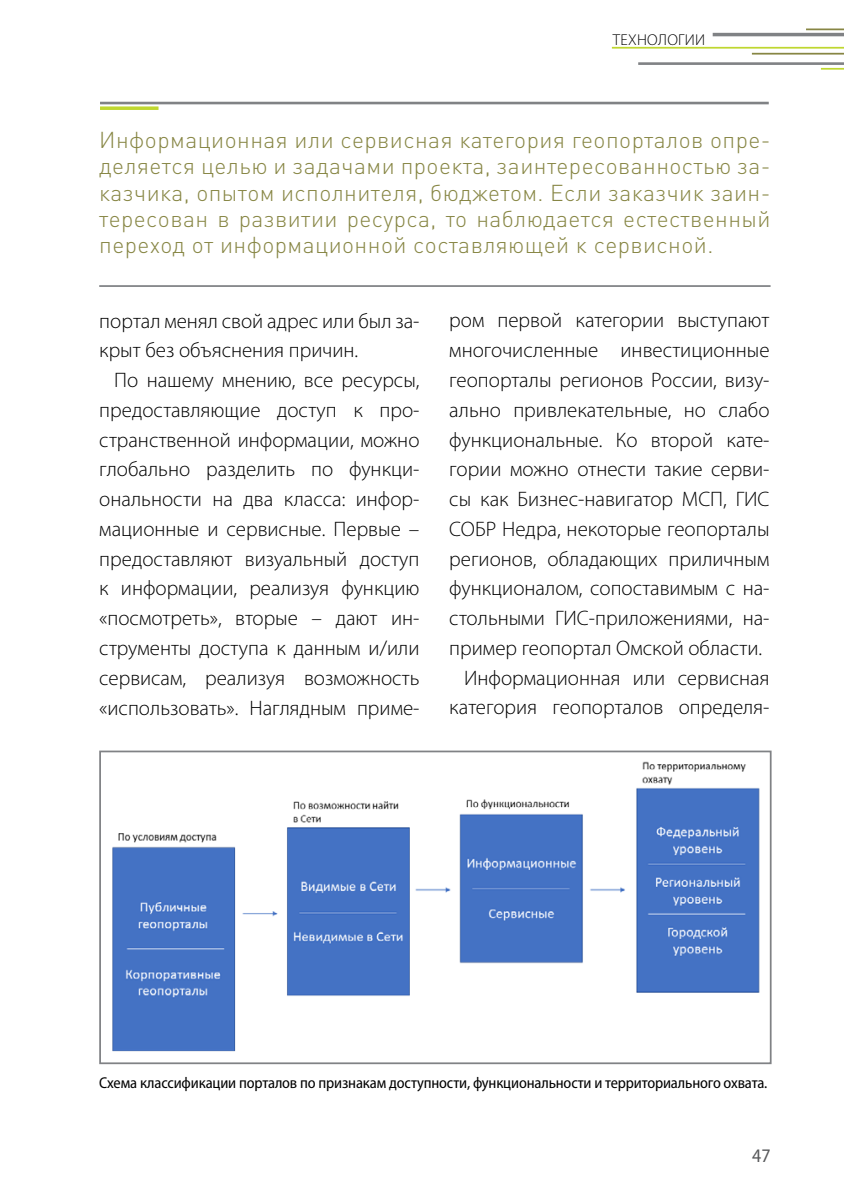
<style>
.page{position:relative;width:844px;height:1191px;background:#fff}
.page>*{position:absolute;margin:0;border:0;box-sizing:border-box;transform-origin:0 0}
.t1{font:300 22.75px/26.2px "DIN Pro";letter-spacing:.02em;color:#878644;text-align:justify}
.t2{font:300 21px/29.8px "Myriad Pro";color:#000}
.t3{font:semi-condensed 19.25px "Myriad Pro";color:#58595b}
.t4{font:semi-condensed 15.75px "Myriad Pro";letter-spacing:-.01em;color:#000}
.t5{font:300 15.75px "Myriad Pro";letter-spacing:.02em;color:#000}
</style>
<div class="page">
<hr style="left:805px;top:28px;width:38px;height:2px;background:#878644">
<hr style="left:712px;top:33px;width:131px;height:3px;background:#808285">
<hr style="left:611px;top:47px;width:232px;height:2px;background:#bfd730">
<hr style="left:751px;top:53px;width:92px;height:2px;background:#878644">
<hr style="left:638px;top:62px;width:205px;height:3px;background:#808285">
<hr style="left:820px;top:68px;width:23px;height:2px;background:#bfd730">
<img style="left:112px;top:761px;width:648px;height:291px">
<div style="left:99px;top:750px;width:672px;height:314px;border:2px solid #808285"></div>
<hr style="left:100px;top:102px;width:668px;height:2px;background:#808285">
<hr style="left:99px;top:285px;width:671px;height:2px;background:#808285">
<svg style="left:100px;top:106px;width:58px;height:4px"></svg>
<p class="t5" style="left:612px;top:31px;width:94px">ТЕХНОЛОГИИ</p>
<p class="t1" style="left:99px;top:126px;width:672px">Информационная или сервисная категория геопорталов опре&shy;деляется целью и задачами проекта, заинтересованностью за&shy;казчика, опытом исполнителя, бюджетом. Если заказчик заин&shy;тересован в развитии ресурса, то наблюдается естественный переход от информационной составляющей к сервисной.</p>
<p class="t2" style="left:99px;top:306px;width:321px">портал менял свой адрес или был за&shy;крыт без объяснения причин.</p>
<p class="t2" style="left:99px;top:365px;width:321px;text-align:justify;text-indent:15px">По нашему мнению, все ресурсы, предоставляющие доступ к про&shy;странственной информации, можно глобально разделить по функци&shy;ональности на два класса: инфор&shy;мационные и сервисные. Первые – предоставляют визуальный доступ к информации, реализуя функцию «посмотреть», вторые – дают ин&shy;струменты доступа к данным и/или сервисам, реализуя возможность «использовать». Наглядным приме-</p>
<p class="t2" style="left:449px;top:306px;width:321px">ром первой категории выступают</p>
<p class="t2" style="left:449px;top:336px;width:321px">многочисленные инвестиционные</p>
<p class="t2" style="left:449px;top:365px;width:321px">геопорталы регионов России, визу-</p>
<p class="t2" style="left:449px;top:395px;width:321px">ально привлекательные, но слабо</p>
<p class="t2" style="left:449px;top:425px;width:321px">функциональные. Ко второй кате-</p>
<p class="t2" style="left:449px;top:455px;width:321px">гории можно отнести такие серви-</p>
<p class="t2" style="left:449px;top:484px;width:321px">сы как Бизнес-навигатор МСП, ГИС</p>
<p class="t2" style="left:449px;top:514px;width:321px">СОБР Недра, некоторые геопорталы</p>
<p class="t2" style="left:449px;top:544px;width:321px">регионов, обладающих приличным</p>
<p class="t2" style="left:449px;top:574px;width:321px">функционалом, сопоставимым с на-</p>
<p class="t2" style="left:449px;top:603px;width:321px">стольными ГИС-приложениями, на-</p>
<p class="t2" style="left:449px;top:633px;width:314px">пример геопортал Омской области.</p>
<p class="t2" style="left:464px;top:663px;width:307px">Информационная или сервисная</p>
<p class="t2" style="left:449px;top:693px;width:321px">категория геопорталов определя-</p>
<p class="t4" style="left:99px;top:1074px;width:669px">Схема классификации порталов по признакам доступности, функциональности и территориального охвата.</p>
<p class="t3" style="left:752px;top:1145px;width:20px">47</p>
</div>
